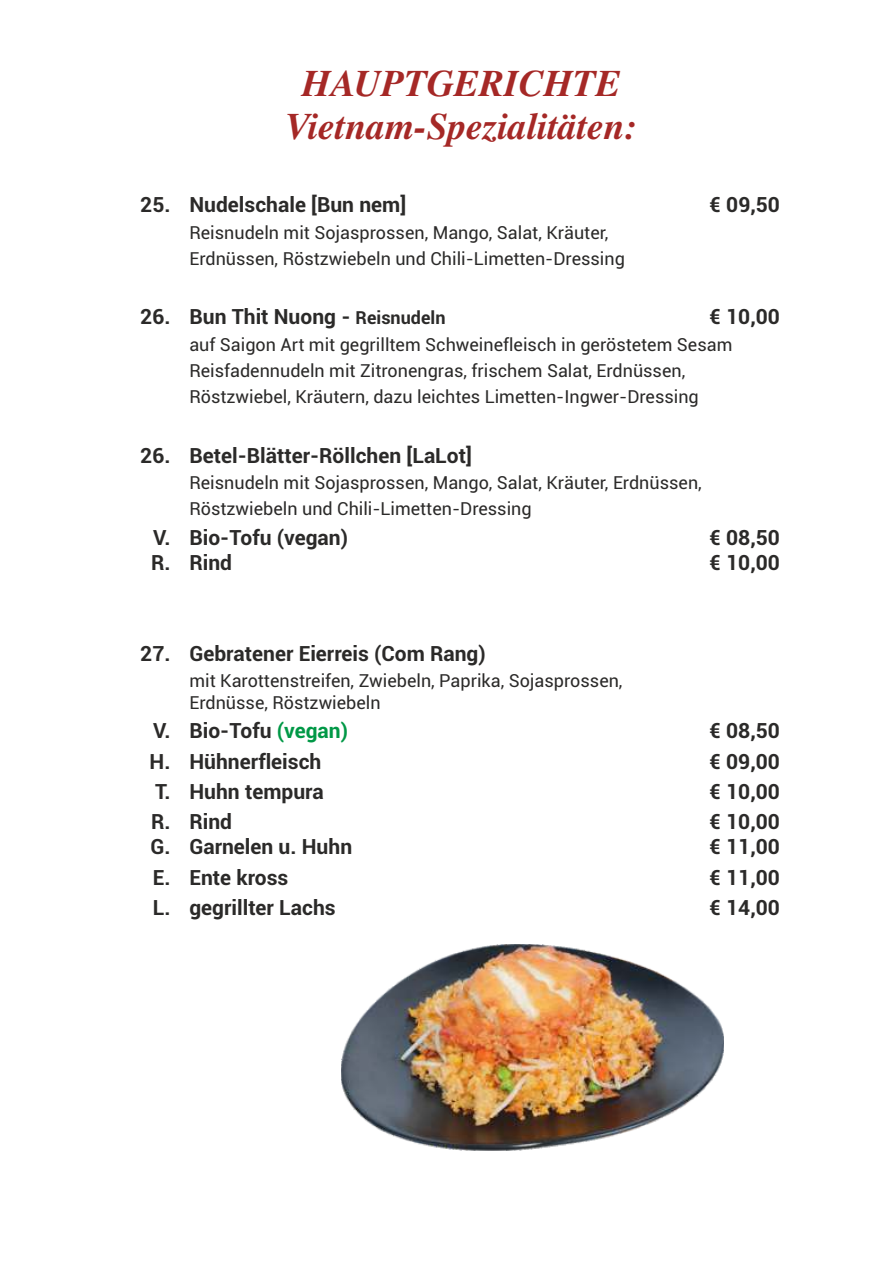
<style>
.page{position:relative;width:893px;height:1263px;background:#fff}
.page>*{position:absolute;margin:0;border:0;box-sizing:border-box;transform-origin:0 0}
.t1{font:italic 700 37.5px/42.8px "Times";color:#a52826;text-align:center}
.t2{font:700 21px "Roboto";color:#2b2a29}
.t3{font:18px/26px "Roboto";color:#2b2a29}
.s1{font-size:18px}
.s2{color:#009846}
</style>
<div class="page">
<img style="left:341px;top:945px;width:382px;height:205px">
<h1 class="t1" style="left:285px;top:66px;width:354px">HAUPTGERICHTE<br>Vietnam-Spezialitäten:</h1>
<p class="t2" style="left:140px;top:196px;width:267px">25. Nudelschale [Bun nem]</p>
<p class="t2" style="left:710px;top:196px;width:72px">€ 09,50</p>
<p class="t3" style="left:189px;top:221px;width:437px">Reisnudeln mit Sojasprossen, Mango, Salat, Kräuter,<br>Erdnüssen, Röstzwiebeln und Chili-Limetten-Dressing</p>
<p class="t2" style="left:140px;top:308px;width:307px">26. Bun Thit Nuong - <span class="s1">Reisnudeln</span></p>
<p class="t2" style="left:710px;top:308px;width:72px">€ 10,00</p>
<p class="t3" style="left:189px;top:334px;width:544px">auf Saigon Art mit gegrilltem Schweinefleisch in geröstetem Sesam<br>Reisfadennudeln mit Zitronengras, frischem Salat, Erdnüssen,<br>Röstzwiebel, Kräutern, dazu leichtes Limetten-Ingwer-Dressing</p>
<p class="t2" style="left:140px;top:447px;width:333px">26. Betel-Blätter-Röllchen [LaLot]</p>
<p class="t3" style="left:189px;top:472px;width:514px">Reisnudeln mit Sojasprossen, Mango, Salat, Kräuter, Erdnüssen,<br>Röstzwiebeln und Chili-Limetten-Dressing</p>
<p class="t2" style="left:153px;top:529px;width:196px">V. Bio-Tofu (vegan)</p>
<p class="t2" style="left:710px;top:529px;width:72px">€ 08,50</p>
<p class="t2" style="left:151px;top:554px;width:83px">R. Rind</p>
<p class="t2" style="left:710px;top:554px;width:72px">€ 10,00</p>
<p class="t2" style="left:140px;top:645px;width:347px">27. Gebratener Eierreis (Com Rang)</p>
<p class="t3" style="left:189px;top:672px;width:435px;line-height:21.6px">mit Karottenstreifen, Zwiebeln, Paprika, Sojasprossen,<br>Erdnüsse, Röstzwiebeln</p>
<p class="t2" style="left:153px;top:723px;width:196px">V. Bio-Tofu <span class="s2">(vegan)</span></p>
<p class="t2" style="left:710px;top:723px;width:72px">€ 08,50</p>
<p class="t2" style="left:150px;top:753px;width:173px">H. Hühnerfleisch</p>
<p class="t2" style="left:710px;top:753px;width:72px">€ 09,00</p>
<p class="t2" style="left:155px;top:783px;width:170px">T. Huhn tempura</p>
<p class="t2" style="left:710px;top:783px;width:72px">€ 10,00</p>
<p class="t2" style="left:151px;top:813px;width:83px">R. Rind</p>
<p class="t2" style="left:710px;top:813px;width:72px">€ 10,00</p>
<p class="t2" style="left:150px;top:838px;width:203px">G. Garnelen u. Huhn</p>
<p class="t2" style="left:710px;top:838px;width:72px">€ 11,00</p>
<p class="t2" style="left:153px;top:869px;width:137px">E. Ente kross</p>
<p class="t2" style="left:710px;top:869px;width:72px">€ 11,00</p>
<p class="t2" style="left:153px;top:899px;width:185px">L. gegrillter Lachs</p>
<p class="t2" style="left:710px;top:899px;width:72px">€ 14,00</p>
</div>
